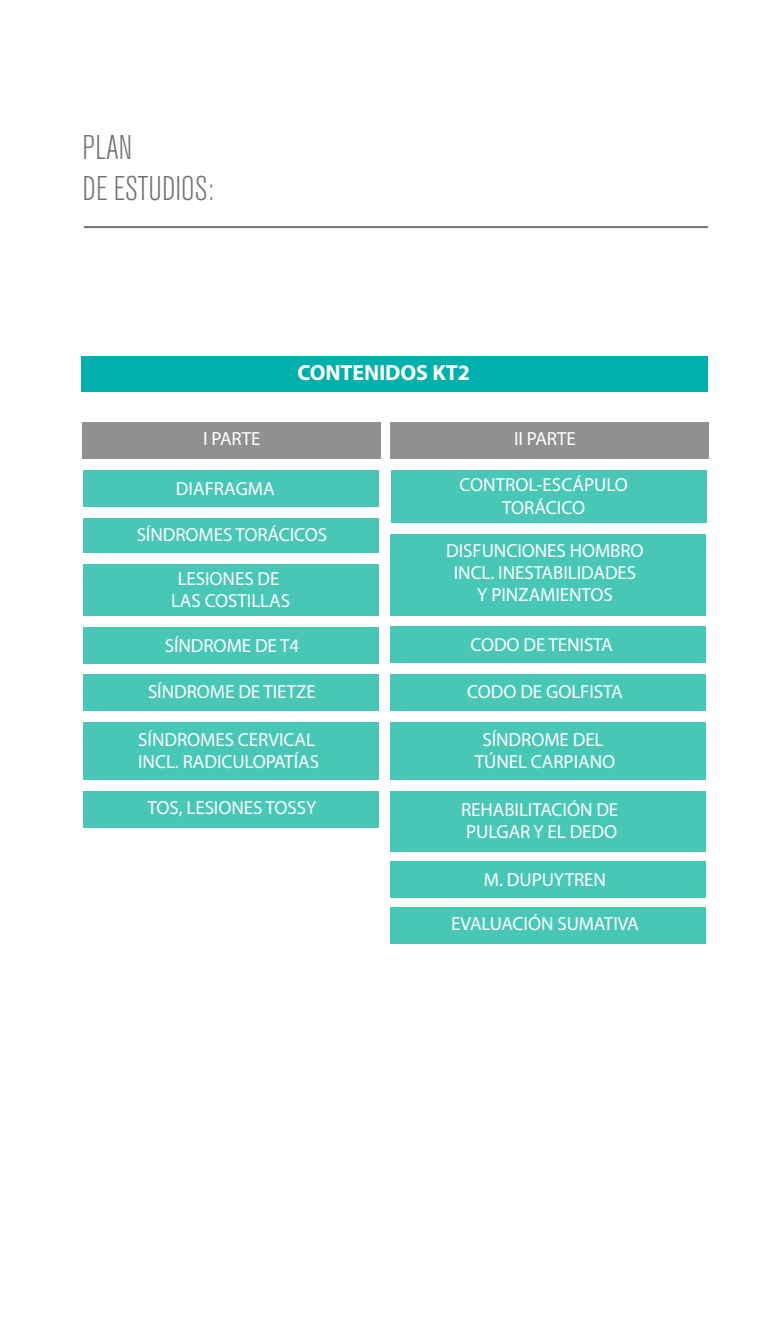
<style>
.page{position:relative;width:772px;height:1338px;background:#fff}
.page>*{position:absolute;margin:0;border:0;box-sizing:border-box;transform-origin:0 0}
.t1{font:300 condensed 34px/40.8px "Akzidenz Grotesk BQ";color:#717175}
.t2{font:700 22px "Myriad Pro";letter-spacing:-.005em;color:#fff}
.t3{font:19px/22px "Myriad Pro";letter-spacing:-.005em;color:#fff;text-align:center}
</style>
<div class="page">
<hr style="left:84px;top:226px;width:623px;height:2px;background:#717175">
<div style="left:390px;top:422px;width:318px;height:36px;background:#909090"></div>
<div style="left:81px;top:356px;width:626px;height:35px;background:#00b0ac"></div>
<div style="left:81px;top:422px;width:299px;height:36px;background:#909090"></div>
<div style="left:390px;top:470px;width:316px;height:53px;background:#49c7b6"></div>
<div style="left:83px;top:518px;width:295px;height:34px;background:#49c7b6"></div>
<div style="left:83px;top:564px;width:295px;height:51px;background:#49c7b6"></div>
<div style="left:83px;top:627px;width:295px;height:36px;background:#49c7b6"></div>
<div style="left:83px;top:675px;width:295px;height:36px;background:#49c7b6"></div>
<div style="left:83px;top:722px;width:295px;height:57px;background:#49c7b6"></div>
<div style="left:83px;top:791px;width:295px;height:36px;background:#49c7b6"></div>
<div style="left:390px;top:534px;width:315px;height:81px;background:#49c7b6"></div>
<div style="left:390px;top:626px;width:315px;height:36px;background:#49c7b6"></div>
<div style="left:390px;top:674px;width:315px;height:36px;background:#49c7b6"></div>
<div style="left:390px;top:722px;width:315px;height:57px;background:#49c7b6"></div>
<div style="left:390px;top:792px;width:315px;height:60px;background:#49c7b6"></div>
<div style="left:390px;top:862px;width:315px;height:36px;background:#49c7b6"></div>
<div style="left:390px;top:907px;width:315px;height:36px;background:#49c7b6"></div>
<div style="left:83px;top:470px;width:295px;height:36px;background:#49c7b6"></div>
<h1 class="t1" style="left:82px;top:128px;width:133px">PLAN<br>DE ESTUDIOS:</h1>
<p class="t2" style="left:297px;top:358px;width:174px">CONTENIDOS KT2</p>
<p class="t3" style="left:203px;top:428px;width:59px">I PARTE</p>
<p class="t3" style="left:513px;top:428px;width:63px">II PARTE</p>
<p class="t3" style="left:459px;top:473px;width:170px;line-height:22.8px">CONTROL-ESCÁPULO<br>TORÁCICO</p>
<p class="t3" style="left:137px;top:524px;width:192px">SÍNDROMES TORÁCICOS</p>
<p class="t3" style="left:176px;top:477px;width:100px">DIAFRAGMA</p>
<p class="t3" style="left:171px;top:567px;width:120px">LESIONES DE<br>LAS COSTILLAS</p>
<p class="t3" style="left:446px;top:540px;width:199px">DISFUNCIONES HOMBRO<br>INCL. INESTABILIDADES<br>Y PINZAMIENTOS</p>
<p class="t3" style="left:165px;top:635px;width:136px">SÍNDROME DE T4</p>
<p class="t3" style="left:470px;top:633px;width:144px">CODO DE TENISTA</p>
<p class="t3" style="left:148px;top:681px;width:169px">SÍNDROME DE TIETZE</p>
<p class="t3" style="left:467px;top:681px;width:157px">CODO DE GOLFISTA</p>
<p class="t3" style="left:138px;top:728px;width:182px;text-align:left">SÍNDROMES CERVICAL<br>INCL. RADICULOPATÍAS</p>
<p class="t3" style="left:474px;top:728px;width:142px">SÍNDROME DEL<br>TÚNEL CARPIANO</p>
<p class="t3" style="left:147px;top:797px;width:170px">TOS, LESIONES TOSSY</p>
<p class="t3" style="left:461px;top:799px;width:158px;text-align:left">REHABILITACIÓN DE<br>PULGAR Y EL DEDO</p>
<p class="t3" style="left:483px;top:869px;width:123px">M. DUPUYTREN</p>
<p class="t3" style="left:451px;top:913px;width:189px">EVALUACIÓN SUMATIVA</p>
</div>
